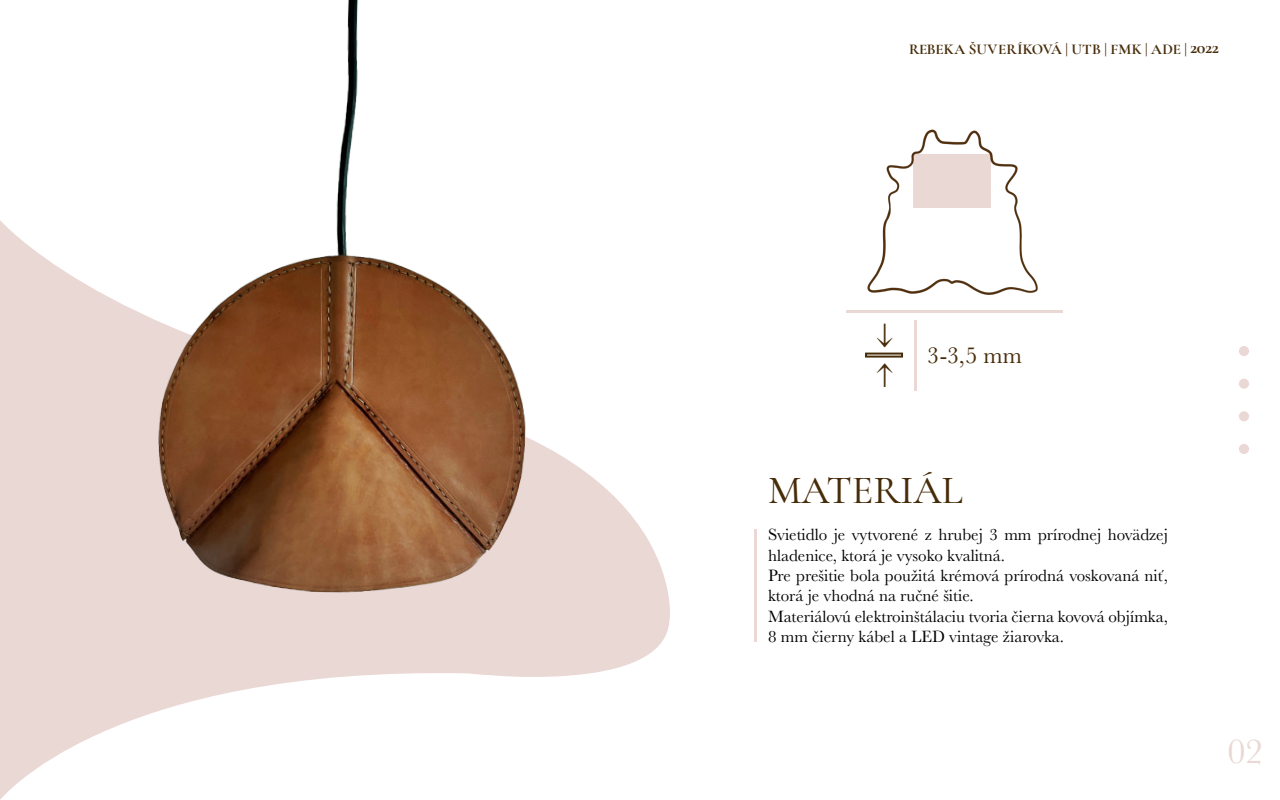
<style>
.page{position:relative;width:1280px;height:800px;background:#fff}
.page>*{position:absolute;margin:0;border:0;box-sizing:border-box;transform-origin:0 0}
.t1{font:500 40px "Cormorant Garamond";letter-spacing:-.005em;color:#472c09}
.t2{font:36px "Baskerville";color:#ead8d5}
.t3{font:24px "Baskerville";color:#472c09}
.t4{font:700 18px "Cormorant Garamond";color:#472c09}
.t5{font:17px/20.4px "Baskerville";color:#000}
.t6{font:700 15px "Cormorant Garamond";letter-spacing:.01em;color:#472c09}
</style>
<div class="page">
<svg style="left:0;top:507px;width:670px;height:293px"></svg>
<div style="left:1239px;top:346px;width:10px;height:10px;background:#ead8d5;border-radius:50%"></div>
<div style="left:1239px;top:379px;width:10px;height:10px;background:#ead8d5;border-radius:50%"></div>
<div style="left:1239px;top:411px;width:10px;height:10px;background:#ead8d5;border-radius:50%"></div>
<div style="left:1239px;top:444px;width:10px;height:10px;background:#ead8d5;border-radius:50%"></div>
<hr style="left:754px;top:529px;width:3px;height:113px;background:#ead8d5">
<img style="left:0;top:0;width:624px;height:799px">
<img style="left:867px;top:129px;width:171px;height:166px">
<hr style="left:846px;top:310px;width:217px;height:3px;background:#ead8d5">
<hr style="left:914px;top:320px;width:3px;height:71px;background:#ead8d5">
<div style="left:865px;top:353px;width:38px;height:5px;border:2px solid #472c09"></div>
<p class="t6" style="left:909px;top:40px;width:280px">REBEKA ŠUVERÍKOVÁ | UTB | FMK | ADE |</p>
<p class="t4" style="left:1190px;top:36px;width:31px">2022</p>
<p class="t1" style="left:876px;top:307px;width:19px">↓</p>
<p class="t1" style="left:876px;top:347px;width:19px">↑</p>
<p class="t3" style="left:927px;top:340px;width:97px">3-3,5 mm</p>
<p class="t1" style="left:768px;top:466px;width:196px">MATERIÁL</p>
<p class="t5" style="left:768px;top:525px;width:402px">Svietidlo je vytvorené z hrubej 3 mm prírodnej hovädzej hladenice, ktorá je vysoko kvalitná.</p>
<p class="t5" style="left:768px;top:566px;width:401px">Pre prešitie bola použitá krémová prírodná voskovaná niť, ktorá je vhodná na ručné šitie.</p>
<p class="t5" style="left:768px;top:606px;width:401px">Materiálovú elektroinštálaciu tvoria čierna kovová objímka,<br>8 mm čierny kábel a LED vintage žiarovka.</p>
<p class="t2" style="left:1228px;top:728px;width:37px">02</p>
</div>
